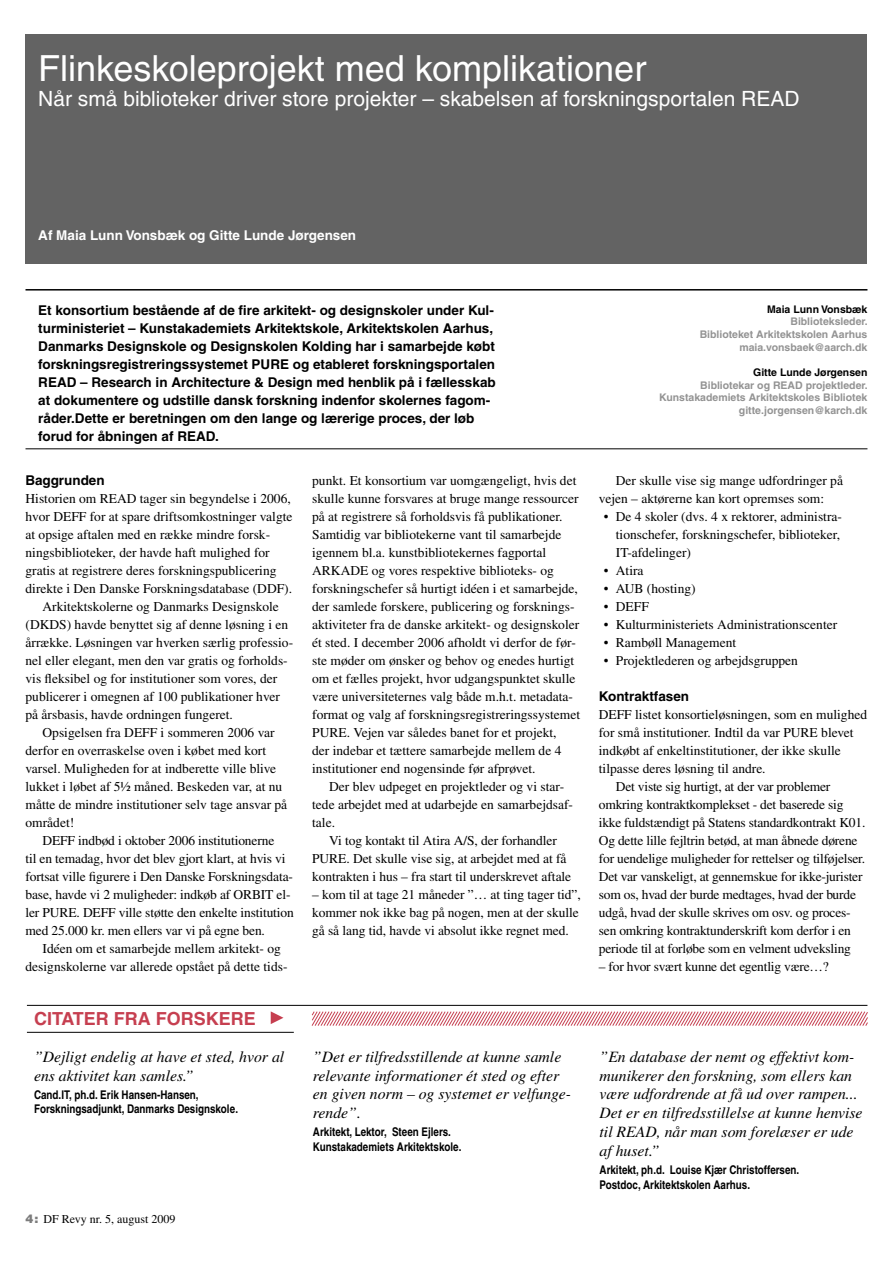
<style>
.page{position:relative;width:893px;height:1263px;background:#fff}
.page>*{position:absolute;margin:0;border:0;box-sizing:border-box;transform-origin:0 0}
.t1{font:36px "Helvetica";color:#fff}
.t2{font:21px "Helvetica";color:#fff}
.t3{font:700 18px "Helvetica";color:#c63f50}
.t4{font:italic 15.75px/18.9px "Times";color:#000}
.t5{font:13.5px/18px "Times";color:#000}
.t6{font:700 13.5px/18px "Helvetica";color:#000}
.t7{font:700 13.5px "Helvetica";color:#fff}
.t8{font:700 condensed 12px/14.4px "Helvetica";color:#000}
.t9{font:12px "Times";color:#000}
.t10{font:700 10.5px/12.6px "Helvetica";color:#939393;text-align:right}
.t11{font:700 10.5px "Helvetica";color:#000}
.s1{font-family:"Helvetica";font-weight:900;color:#7c7c7c}
</style>
<div class="page">
<div style="left:26px;top:34px;width:841px;height:230px;background:#636363"></div>
<hr style="left:26px;top:449px;width:841px;height:1px;background:#000">
<hr style="left:26px;top:289px;width:841px;height:2px;background:#000">
<svg style="left:271px;top:1011px;width:12px;height:13px"></svg>
<hr style="left:27px;top:1005px;width:840px;height:1px;background:#000">
<svg style="left:312px;top:1011px;width:556px;height:15px"></svg>
<hr style="left:27px;top:1032px;width:267px;height:1px;background:#000">
<h1 class="t1" style="left:38px;top:47px;width:610px">Flinkeskoleprojekt med komplikationer</h1>
<h2 class="t2" style="left:38px;top:86px;width:718px">Når små biblioteker driver store projekter – skabelsen af forskningsportalen REA</h2>
<h2 class="t2" style="left:784px;top:86px;width:17px">D</h2>
<p class="t7" style="left:38px;top:227px;width:319px">Af Maia Lunn Vonsbæk og Gitte Lunde Jørgensen</p>
<p class="t6" style="left:38px;top:301px;width:459px">Et konsortium bestående af de fire arkitekt- og designskoler under Kul&shy;turministeriet – Kunstakademiets Arkitektskole, Arkitektskolen Aarhus, Danmarks Designskole og Designskolen Kolding har i samarbejde købt forskningsregistreringssystemet PURE og etableret forskningsportalen READ – Research in Architecture &amp; Design med henblik på i fællesskab at dokumentere og udstille dansk forskning indenfor skolernes fagom&shy;råder.Dette er beretningen om den lange og lærerige proces, der løb forud for åbningen af READ.</p>
<p class="t6" style="left:26px;top:471px;width:81px">Baggrunden</p>
<p class="t5" style="left:26px;top:489px;width:267px">Historien om READ tager sin begyndelse i 2006,</p>
<p class="t5" style="left:26px;top:507px;width:268px">hvor DEFF for at spare driftsomkostninger valgte</p>
<p class="t5" style="left:26px;top:525px;width:246px">at opsige aftalen med en række mindre forsk-</p>
<p class="t5" style="left:26px;top:543px;width:246px">ningsbiblioteker, der havde haft mulighed for</p>
<p class="t5" style="left:26px;top:561px;width:252px">gratis at registrere deres forskningspublicering</p>
<p class="t5" style="left:26px;top:579px;width:268px">direkte i Den Danske Forskningsdatabase (DDF).</p>
<p class="t5" style="left:43px;top:597px;width:238px">Arkitektskolerne og Danmarks Designskole</p>
<p class="t5" style="left:26px;top:615px;width:264px">(DKDS) havde benyttet sig af denne løsning i en</p>
<p class="t5" style="left:26px;top:633px;width:269px">årrække. Løsningen var hverken særlig professio-</p>
<p class="t5" style="left:26px;top:651px;width:264px">nel eller elegant, men den var gratis og forholds-</p>
<p class="t5" style="left:26px;top:669px;width:253px">vis fleksibel og for institutioner som vores, der</p>
<p class="t5" style="left:26px;top:687px;width:256px">publicerer i omegnen af 100 publikationer hver</p>
<p class="t5" style="left:26px;top:705px;width:209px">på årsbasis, havde ordningen fungeret.</p>
<p class="t5" style="left:43px;top:723px;width:234px">Opsigelsen fra DEFF i sommeren 2006 var</p>
<p class="t5" style="left:26px;top:741px;width:242px">derfor en overraskelse oven i købet med kort</p>
<p class="t5" style="left:26px;top:759px;width:252px">varsel. Muligheden for at indberette ville blive</p>
<p class="t5" style="left:26px;top:777px;width:258px">lukket i løbet af 5½ måned. Beskeden var, at nu</p>
<p class="t5" style="left:26px;top:795px;width:263px">måtte de mindre institutioner selv tage ansvar på</p>
<p class="t5" style="left:26px;top:813px;width:50px">området!</p>
<p class="t5" style="left:43px;top:831px;width:233px">DEFF indbød i oktober 2006 institutionerne</p>
<p class="t5" style="left:26px;top:849px;width:262px">til en temadag, hvor det blev gjort klart, at hvis vi</p>
<p class="t5" style="left:26px;top:867px;width:269px">fortsat ville figurere i Den Danske Forskningsdata-</p>
<p class="t5" style="left:26px;top:885px;width:267px">base, havde vi 2 muligheder: indkøb af ORBIT el-</p>
<p class="t5" style="left:26px;top:903px;width:270px">ler PURE. DEFF ville støtte den enkelte institution</p>
<p class="t5" style="left:26px;top:921px;width:241px">med 25.000 kr. men ellers var vi på egne ben.</p>
<p class="t5" style="left:43px;top:939px;width:240px">Idéen om et samarbejde mellem arkitekt- og</p>
<p class="t5" style="left:26px;top:957px;width:263px">designskolerne var allerede opstået på dette tids-</p>
<p class="t5" style="left:312px;top:471px;width:269px">punkt. Et konsortium var uomgængeligt, hvis det skulle kunne forsvares at bruge mange ressourcer på at registrere så forholdsvis få publikationer.<br>Samtidig var bibliotekerne vant til samarbejde igennem bl.a. kunstbibliotekernes fagportal ARKADE og vores respektive biblioteks- og forskningschefer så hurtigt idéen i et samarbejde, der samlede forskere, publicering og forsknings&shy;aktiviteter fra de danske arkitekt- og designskoler ét sted. I december 2006 afholdt vi derfor de før&shy;ste møder om ønsker og behov og enedes hurtigt om et fælles projekt, hvor udgangspunktet skulle være universiteternes valg både m.h.t. metadata&shy;format og valg af forskningsregistreringssystemet PURE. Vejen var således banet for et projekt,<br>der indebar et tættere samarbejde mellem de 4 institutioner end nogensinde før afprøvet.</p>
<p class="t5" style="left:312px;top:777px;width:262px;text-indent:17px">Der blev udpeget en projektleder og vi star&shy;tede arbejdet med at udarbejde en samarbejdsaf&shy;tale.</p>
<p class="t5" style="left:312px;top:831px;width:261px;text-align:center">Vi tog kontakt til Atira A/S, der forhandler<br>PURE. Det skulle vise sig, at arbejdet med at få kontrakten i hus – fra start til underskrevet aftale</p>
<p class="t5" style="left:312px;top:885px;width:270px">– kom til at tage 21 måneder ”… at ting tager tid”, kommer nok ikke bag på nogen, men at der skulle gå så lang tid, havde vi absolut ikke regnet med.</p>
<h3 class="t3" style="left:34px;top:1008px;width:31px">Citater</h3>
<h3 class="t3" style="left:114px;top:1008px;width:13px">fra</h3>
<h3 class="t3" style="left:156px;top:1008px;width:63px">forskere</h3>
<p class="t4" style="left:34px;top:1047px;width:252px">”Dejligt endelig at have et sted, hvor al ens aktivitet kan samles.”</p>
<p class="t8" style="left:34px;top:1087px;width:206px">Cand.IT, ph.d. Erik Hansen-Hansen,<br>Forskningsadjunkt, Danmarks Designskole.</p>
<p class="t9" style="left:35px;top:1212px;width:142px"><span class="s1">:</span> DF Revy nr. 5, august 2009</p>
<p class="t4" style="left:313px;top:1047px;width:260px">”Det er tilfredsstillende at kunne samle relevante informationer ét sted og efter en given norm – og systemet er velfunge&shy;rende”.</p>
<p class="t8" style="left:313px;top:1125px;width:150px">Arkitekt, Lektor, Steen Ejlers.<br>Kunstakademiets Arkitektskole.</p>
<p class="t11" style="left:767px;top:303px;width:102px">Maia Lunn Vonsbæk</p>
<p class="t10" style="left:700px;top:315px;width:170px">Biblioteksleder.<br>Biblioteket Arkitektskolen Aarhus maia.vonsbaek@aarch.dk</p>
<p class="t11" style="left:753px;top:366px;width:116px">Gitte Lunde Jørgensen</p>
<p class="t10" style="left:659px;top:378px;width:210px">Bibliotekar og READ projektleder.<br>Kunstakademiets Arkitektskoles Bibliotek gitte.jorgensen@karch.dk</p>
<p class="t5" style="left:599px;top:471px;width:246px;text-indent:17px">Der skulle vise sig mange udfordringer på vejen – aktørerne kan kort opremses som:</p>
<p class="t5" style="left:616px;top:507px;width:228px">De 4 skoler (dvs. 4 x rektorer, administra&shy;tionschefer, forskningschefer, biblioteker,<br>IT-afdelinger)<br>Atira<br>AUB (hosting)<br>DEFF<br>Kulturministeriets Administrationscenter<br>Rambøll Management<br>Projektlederen og arbejdsgruppen</p>
<p class="t6" style="left:599px;top:687px;width:92px">Kontraktfasen</p>
<p class="t5" style="left:599px;top:705px;width:270px">DEFF listet konsortieløsningen, som en mulighed</p>
<p class="t5" style="left:599px;top:723px;width:256px">for små institutioner. Indtil da var PURE blevet</p>
<p class="t5" style="left:599px;top:741px;width:244px">indkøbt af enkeltinstitutioner, der ikke skulle</p>
<p class="t5" style="left:599px;top:759px;width:168px">tilpasse deres løsning til andre.</p>
<p class="t5" style="left:616px;top:777px;width:216px">Det viste sig hurtigt, at der var problemer</p>
<p class="t5" style="left:599px;top:795px;width:246px">omkring kontraktkomplekset - det baserede sig</p>
<p class="t5" style="left:599px;top:813px;width:268px">ikke fuldstændigt på Statens standardkontrakt K01.</p>
<p class="t5" style="left:599px;top:831px;width:260px">Og dette lille fejltrin betød, at man åbnede dørene</p>
<p class="t5" style="left:599px;top:849px;width:268px">for uendelige muligheder for rettelser og tilføjelser.</p>
<p class="t5" style="left:599px;top:867px;width:265px">Det var vanskeligt, at gennemskue for ikke-jurister</p>
<p class="t5" style="left:599px;top:885px;width:259px">som os, hvad der burde medtages, hvad der burde</p>
<p class="t5" style="left:599px;top:903px;width:253px">udgå, hvad der skulle skrives om osv. og proces-</p>
<p class="t5" style="left:599px;top:921px;width:254px">sen omkring kontraktunderskrift kom derfor i en</p>
<p class="t5" style="left:599px;top:939px;width:254px">periode til at forløbe som en velment udveksling</p>
<p class="t5" style="left:599px;top:957px;width:232px">– for hvor svært kunne det egentlig være…?</p>
<p class="t5" style="left:604px;top:507px;width:6px">•</p>
<p class="t5" style="left:604px;top:561px;width:6px;text-align:justify">• • • • • •</p>
<p class="t4" style="left:600px;top:1047px;width:265px">”En database der nemt og effektivt kom&shy;munikerer den forskning, som ellers kan være udfordrende at få ud over rampen...<br>Det er en tilfredsstillelse at kunne henvise til READ, når man som forelæser er ude af huset.”</p>
<p class="t8" style="left:600px;top:1162px;width:201px">Arkitekt, ph.d. Louise Kjær Christoffersen.<br>Postdoc, Arkitektskolen Aarhus.</p>
</div>
